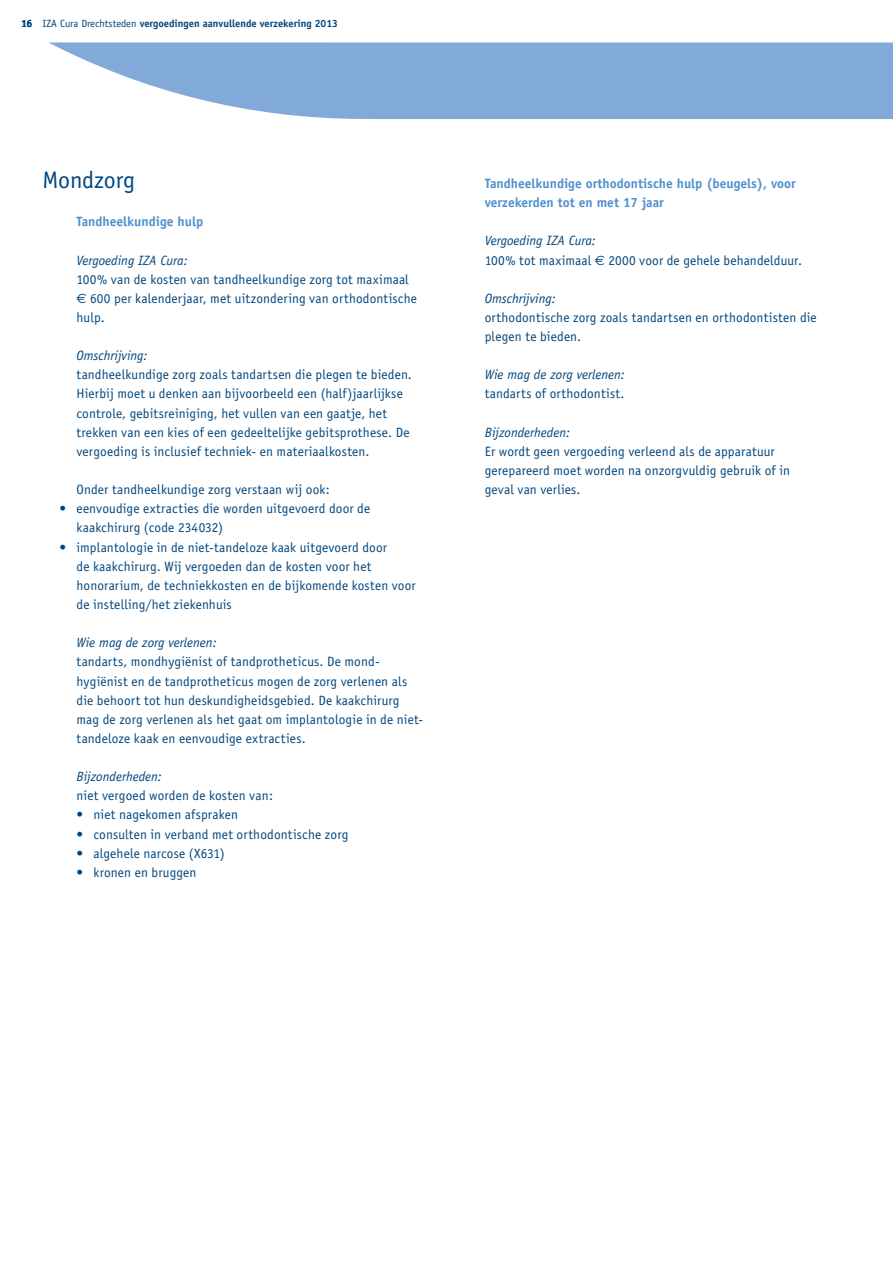
<style>
.page{position:relative;width:893px;height:1263px;background:#fff}
.page>*{position:absolute;margin:0;border:0;box-sizing:border-box;transform-origin:0 0}
.t1{font:24px "Officina Sans";color:#00467e}
.t2{font:13.5px/19.2px "Officina Sans";letter-spacing:.01em;color:#00467e}
.t3{font:italic 13.5px "Officina Sans";color:#00467e}
.t4{font:700 13.5px/19.2px "Officina Sans";color:#5090cc}
.t5{font:700 10.5px "Officina Sans";color:#00467e}
.s1{font-weight:400}
.s2{font-family:"Euro Sans"}
.s3{font-style:italic}
</style>
<div class="page">
<svg style="left:48px;top:42px;width:845px;height:77px;background:#91b4dd"></svg>
<p class="t5" style="left:21px;top:17px;width:13px">16</p>
<p class="t5" style="left:43px;top:17px;width:297px"><span class="s1">IZA Cura Drechtsteden</span> vergoedingen aanvullende verzekering 2013</p>
<h1 class="t1" style="left:43px;top:166px;width:94px">Mondzorg</h1>
<p class="t4" style="left:77px;top:212px;width:128px">Tandheelkundige hulp</p>
<p class="t3" style="left:77px;top:252px;width:113px">Vergoeding IZA Cura:</p>
<p class="t2" style="left:77px;top:269px;width:342px">100% van de kosten van tandheelkundige zorg tot maximaal <span class="s2">€</span> 600 per kalenderjaar, met uitzondering van orthodontische hulp.</p>
<p class="t3" style="left:77px;top:348px;width:72px">Omschrijving:</p>
<p class="t2" style="left:77px;top:365px;width:337px">tandheelkundige zorg zoals tandartsen die plegen te bieden.<br>Hierbij moet u denken aan bijvoorbeeld een (half)jaarlijkse controle, gebitsreiniging, het vullen van een gaatje, het trekken van een kies of een gedeeltelijke gebitsprothese. De vergoeding is inclusief techniek- en materiaalkosten.</p>
<p class="t2" style="left:77px;top:480px;width:255px">Onder tandheelkundige zorg verstaan wij ook:</p>
<p class="t2" style="left:77px;top:499px;width:295px;text-indent:-17px">• eenvoudige extracties die worden uitgevoerd door de kaakchirurg (code 234032)</p>
<p class="t2" style="left:77px;top:537px;width:341px;text-indent:-17px">• implantologie in de niet-tandeloze kaak uitgevoerd door<br>de kaakchirurg. Wij vergoeden dan de kosten voor het honorarium, de techniekkosten en de bijkomende kosten voor de instelling/het ziekenhuis</p>
<p class="t3" style="left:77px;top:635px;width:142px">Wie mag de zorg verlenen:</p>
<p class="t2" style="left:77px;top:652px;width:348px">tandarts, mondhygiënist of tandprotheticus. De mond&shy;hygiënist en de tandprotheticus mogen de zorg verlenen als die behoort tot hun deskundigheidsgebied. De kaakchirurg mag de zorg verlenen als het gaat om implantologie in de niet&shy;tandeloze kaak en eenvoudige extracties.</p>
<p class="t3" style="left:77px;top:769px;width:87px">Bijzonderheden:</p>
<p class="t2" style="left:77px;top:786px;width:198px">niet vergoed worden de kosten van:</p>
<p class="t2" style="left:77px;top:805px;width:163px">• niet nagekomen afspraken</p>
<p class="t2" style="left:77px;top:824px;width:273px">• consulten in verband met orthodontische zorg</p>
<p class="t2" style="left:77px;top:843px;width:150px">• algehele narcose (X631)</p>
<p class="t2" style="left:77px;top:863px;width:121px">• kronen en bruggen</p>
<p class="t4" style="left:485px;top:174px;width:313px">Tandheelkundige orthodontische hulp (beugels), voor verzekerden tot en met 17 jaar</p>
<p class="t2" style="left:485px;top:231px;width:319px"><span class="s3">Vergoeding IZA Cura:<br></span>100% tot maximaal <span class="s2">€</span> 2000 voor de gehele behandelduur.</p>
<p class="t3" style="left:485px;top:290px;width:72px">Omschrijving:</p>
<p class="t2" style="left:485px;top:308px;width:334px">orthodontische zorg zoals tandartsen en orthodontisten die plegen te bieden.</p>
<p class="t3" style="left:485px;top:367px;width:142px">Wie mag de zorg verlenen:</p>
<p class="t2" style="left:485px;top:384px;width:141px">tandarts of orthodontist.</p>
<p class="t3" style="left:485px;top:424px;width:87px">Bijzonderheden:</p>
<p class="t2" style="left:485px;top:442px;width:307px">Er wordt geen vergoeding verleend als de apparatuur gerepareerd moet worden na onzorgvuldig gebruik of in geval van verlies.</p>
</div>
